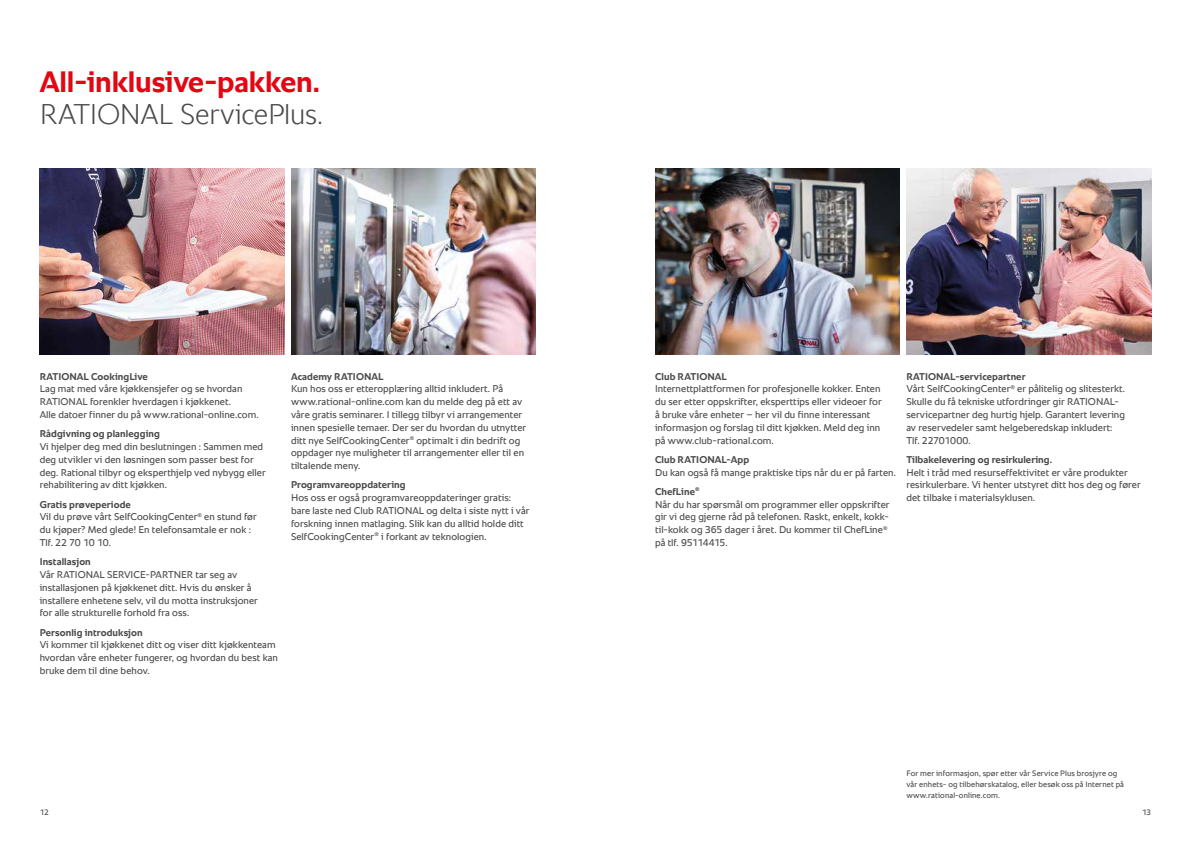
<style>
.page{position:relative;width:1191px;height:842px;background:#fff}
.page>*{position:absolute;margin:0;border:0;box-sizing:border-box;transform-origin:0 0}
.t1{font:700 30px "RATIONAL Sans TT";letter-spacing:-.005em;color:#e30613}
.t2{font:300 29px "RATIONAL Sans TT";letter-spacing:-.01em;color:#4a4a49}
.t3{font:10px/12.8px "RATIONAL Sans TT";letter-spacing:.005em;color:#4a4a49}
.t4{font:700 10px "RATIONAL Sans TT";letter-spacing:.005em;color:#4a4a49}
.t5{font:8px/10.6px "RATIONAL Sans TT";letter-spacing:.015em;color:#4a4a49}
.s1{font-weight:700}
</style>
<div class="page">
<img style="left:40px;top:168px;width:245px;height:186px">
<img style="left:906px;top:168px;width:245px;height:186px">
<img style="left:291px;top:168px;width:245px;height:186px">
<img style="left:655px;top:168px;width:245px;height:186px">
<h1 class="t1" style="left:40px;top:60px;width:282px">All-inklusive-pakken.</h1>
<h2 class="t2" style="left:40px;top:93px;width:285px">RATIONAL ServicePlus.</h2>
<p class="t4" style="left:40px;top:369px;width:110px">RATIONAL CookingLive</p>
<p class="t3" style="left:40px;top:383px;width:220px">Lag mat med våre kjøkkensjefer og se hvordan<br>RATIONAL forenkler hverdagen i kjøkkenet.<br>Alle datoer finner du på www.rational-online.com.</p>
<p class="t4" style="left:40px;top:427px;width:122px">Rådgivning og planlegging</p>
<p class="t3" style="left:40px;top:440px;width:228px">Vi hjelper deg med din beslutningen : Sammen med deg utvikler vi den løsningen som passer best for deg. Rational tilbyr og eksperthjelp ved nybygg eller rehabilitering av ditt kjøkken.</p>
<p class="t3" style="left:40px;top:498px;width:218px"><span class="s1">Gratis prøveperiode<br></span>Vil du prøve vårt SelfCookingCenter<sup>®</sup> en stund før du kjøper? Med glede! En telefonsamtale er nok :<br>Tlf. 22 70 10 10.</p>
<p class="t4" style="left:40px;top:555px;width:53px">Installasjon</p>
<p class="t3" style="left:40px;top:568px;width:220px">Vår RATIONAL SERVICE-PARTNER tar seg av installasjonen på kjøkkenet ditt. Hvis du ønsker å installere enhetene selv, vil du motta instruksjoner for alle strukturelle forhold fra oss.</p>
<p class="t4" style="left:40px;top:625px;width:104px">Personlig introduksjon</p>
<p class="t3" style="left:40px;top:639px;width:240px">Vi kommer til kjøkkenet ditt og viser ditt kjøkkenteam hvordan våre enheter fungerer, og hvordan du best kan bruke dem til dine behov.</p>
<p class="t4" style="left:291px;top:369px;width:94px">Academy RATIONAL</p>
<p class="t3" style="left:291px;top:383px;width:237px">Kun hos oss er etteropplæring alltid inkludert. På www.rational-online.com kan du melde deg på ett av våre gratis seminarer. I tillegg tilbyr vi arrangementer innen spesielle temaer. Der ser du hvordan du utnytter ditt nye SelfCookingCenter<sup>®</sup> optimalt i din bedrift og oppdager nye muligheter til arrangementer eller til en tiltalende meny.</p>
<p class="t4" style="left:291px;top:478px;width:116px">Programvareoppdatering</p>
<p class="t3" style="left:291px;top:491px;width:240px">Hos oss er også programvareoppdateringer gratis: bare laste ned Club RATIONAL og delta i siste nytt i vår forskning innen matlaging. Slik kan du alltid holde ditt SelfCookingCenter<sup>®</sup> i forkant av teknologien.</p>
<p class="t4" style="left:655px;top:369px;width:73px">Club RATIONAL</p>
<p class="t3" style="left:655px;top:383px;width:228px">Internettplattformen for profesjonelle kokker. Enten du ser etter oppskrifter, eksperttips eller videoer for å bruke våre enheter – her vil du finne interessant informasjon og forslag til ditt kjøkken. Meld deg inn på www.club-rational.com.</p>
<p class="t4" style="left:655px;top:452px;width:96px">Club RATIONAL-App</p>
<p class="t3" style="left:655px;top:463px;width:242px;line-height:19.2px">Du kan også få mange praktiske tips når du er på farten.<br><span class="s1">ChefLine</span><sup>®</sup></p>
<p class="t3" style="left:655px;top:498px;width:236px">Når du har spørsmål om programmer eller oppskrifter gir vi deg gjerne råd på telefonen. Raskt, enkelt, kokk&shy;til-kokk og 365 dager i året. Du kommer til ChefLine<sup>® </sup>på tlf. 95114415.</p>
<p class="t3" style="left:906px;top:370px;width:220px"><span class="s1">RATIONAL-servicepartner<br></span>Vårt SelfCookingCenter<sup>®</sup> er pålitelig og slitesterkt.<br>Skulle du få tekniske utfordringer gir RATIONAL&shy;servicepartner deg hurtig hjelp. Garantert levering av reservedeler samt helgeberedskap inkludert:<br>Tlf. 22701000.</p>
<p class="t4" style="left:906px;top:452px;width:147px">Tilbakelevering og resirkulering.</p>
<p class="t3" style="left:906px;top:466px;width:236px">Helt i tråd med resurseffektivitet er våre produkter resirkulerbare. Vi henter utstyret ditt hos deg og fører det tilbake i materialsyklusen.</p>
<p class="t5" style="left:906px;top:768px;width:219px">For mer informasjon, spør etter vår Service Plus brosjyre og vår enhets- og tilbehørskatalog, eller besøk oss på Internet på www.rational-online.com.</p>
<p class="t5" style="left:40px;top:807px;width:11px">12</p>
<p class="t5" style="left:1142px;top:807px;width:11px">13</p>
</div>
